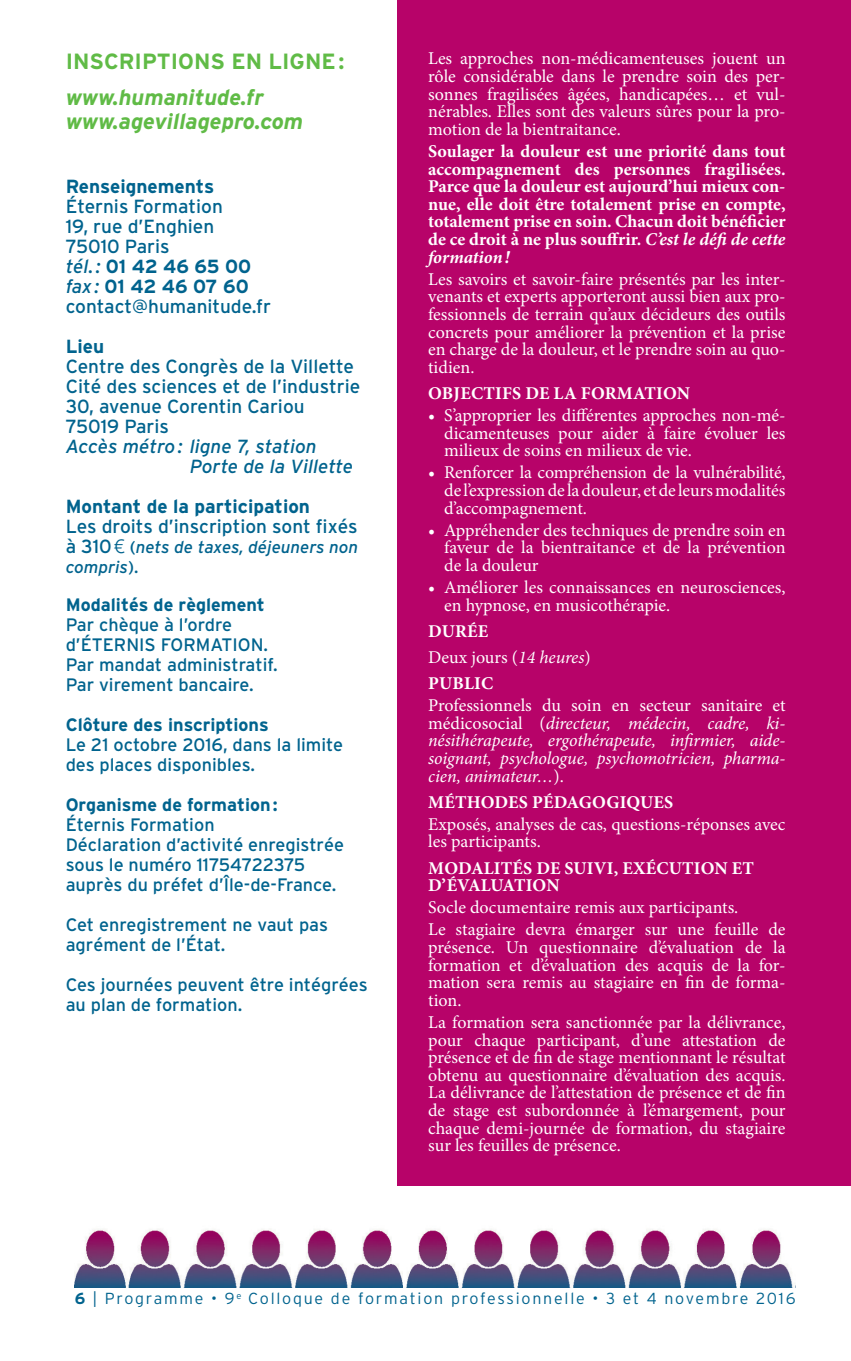
<style>
.page{position:relative;width:851px;height:1361px;background:#fff}
.page>*{position:absolute;margin:0;border:0;box-sizing:border-box;transform-origin:0 0}
.t1{font:italic 700 22px/24px "Interstate";color:#60bb46}
.t2{font:700 22px "Interstate";color:#60bb46}
.t3{font:19px/20px "Interstate";color:#00638e}
.t4{font:700 19px "Interstate";color:#00638e}
.t5{font:italic 19px/20px "Interstate";color:#00638e}
.t6{font:18px/17.6px "Minion Pro";color:#fff;text-align:justify}
.t7{font:700 18px/17.6px "Minion Pro";letter-spacing:.005em;color:#fff}
.t8{font:18px/20px "Interstate";color:#00638e}
.t9{font:italic 18px/17.6px "Minion Pro";letter-spacing:-.005em;color:#fff;text-align:justify}
.t10{font:700 18px "Interstate";color:#00638e}
.t11{font:italic 17px/20px "Interstate";color:#00638e}
.t12{font:300 16px "Interstate";letter-spacing:.11em;color:#00638e}
.s1{font-style:italic}
.s2{font-weight:700}
.s3{font-style:normal;font-size:19px}
.s4{font-family:"Avenir";font-style:normal;font-size:19px}
.s5{font-style:normal}
.s6{font-weight:400}
.s7{font-weight:400;font-style:italic}
</style>
<div class="page">
<img style="left:75px;top:1229px;width:719px;height:58px">
<div style="left:397px;top:0;width:453px;height:1185px;background:#b70369"></div>
<p class="t2" style="left:66px;top:53px;width:280px">INSCRIPTIONS EN LIGNE :</p>
<p class="t1" style="left:66px;top:87px;width:239px">www.humanitude.fr www.agevillagepro.com</p>
<p class="t4" style="left:66px;top:179px;width:150px">Renseignements</p>
<p class="t3" style="left:66px;top:198px;width:207px">Éternis Formation<br>19, rue d’Enghien<br>75010 Paris<br><span class="s1">tél. :</span> <span class="s2">01 42 46 65 00 </span><span class="s1">fax :</span> <span class="s2">01 42 46 07 60 </span>contact@humanitude.fr</p>
<p class="t4" style="left:66px;top:339px;width:40px">Lieu</p>
<p class="t3" style="left:66px;top:358px;width:296px">Centre des Congrès de la Villette<br>Cité des sciences et de l’industrie<br>30, avenue Corentin Cariou<br>75019 Paris</p>
<p class="t5" style="left:190px;top:437px;width:165px;text-indent:-124px">Accès métro : ligne 7, station<br>Porte de la Villette</p>
<p class="t4" style="left:66px;top:499px;width:246px">Montant de la participation</p>
<p class="t3" style="left:66px;top:518px;width:293px">Les droits d’inscription sont fixés</p>
<p class="t11" style="left:66px;top:537px;width:294px"><span class="s3">à 310</span><span class="s4">€</span> <span class="s5">(</span>nets de taxes, déjeuners non compris<span class="s5">).</span></p>
<p class="t10" style="left:66px;top:598px;width:201px">Modalités de règlement</p>
<p class="t8" style="left:66px;top:616px;width:213px">Par chèque à l’ordre d’ÉTERNIS FORMATION.<br>Par mandat administratif.<br>Par virement bancaire.</p>
<p class="t10" style="left:66px;top:718px;width:204px">Clôture des inscriptions</p>
<p class="t8" style="left:66px;top:736px;width:279px">Le 21 octobre 2016, dans la limite des places disponibles.</p>
<p class="t10" style="left:66px;top:798px;width:214px">Organisme de formation :</p>
<p class="t8" style="left:66px;top:816px;width:280px">Éternis Formation<br>Déclaration d’activité enregistrée sous le numéro 11754722375 auprès du préfet d’Île-de-France.</p>
<p class="t8" style="left:66px;top:916px;width:264px">Cet enregistrement ne vaut pas agrément de l’État.</p>
<p class="t8" style="left:66px;top:976px;width:303px">Ces journées peuvent être intégrées au plan de formation.</p>
<p class="t6" style="left:428px;top:51px;width:359px">Les approches non-médicamenteuses jouent un rôle considérable dans le prendre soin des per&shy;sonnes fragilisées âgées, handicapées… et vul&shy;nérables. Elles sont des valeurs sûres pour la pro&shy;motion de la bientraitance.</p>
<p class="t7" style="left:428px;top:144px;width:359px;text-align:justify">Soulager la douleur est une priorité dans tout accompagnement des personnes fragilisées.<br>Parce que la douleur est aujourd’hui mieux con&shy;nue, elle doit être totalement prise en compte, totalement prise en soin. Chacun doit bénéficier de ce droit à ne plus souffrir. <span class="s1">C’est le défi de cette formation !</span></p>
<p class="t6" style="left:428px;top:272px;width:359px">Les savoirs et savoir-faire présentés par les inter&shy;venants et experts apporteront aussi bien aux pro&shy;fessionnels de terrain qu’aux décideurs des outils concrets pour améliorer la prévention et la prise en charge de la douleur, et le prendre soin au quo&shy;tidien.</p>
<p class="t7" style="left:428px;top:386px;width:263px">OBJECTIFS DE LA FORMATION</p>
<p class="t6" style="left:444px;top:408px;width:343px;text-indent:-16px">• S’approprier les différentes approches non-mé&shy;dicamenteuses pour aider à faire évoluer les milieux de soins en milieux de vie.</p>
<p class="t6" style="left:444px;top:465px;width:343px;text-indent:-16px">• Renforcer la compréhension de la vulnérabilité, de l’expression de la douleur, et de leurs modalités d’accompagnement.</p>
<p class="t6" style="left:444px;top:523px;width:343px;text-indent:-16px">• Appréhender des techniques de prendre soin en faveur de la bientraitance et de la prévention de la douleur</p>
<p class="t6" style="left:444px;top:580px;width:343px;text-indent:-16px">• Améliorer les connaissances en neurosciences, en hypnose, en musicothérapie.</p>
<p class="t7" style="left:428px;top:619px;width:164px;line-height:26.2px">DURÉE<br><span class="s6">Deux jours (</span><span class="s7">14 heures</span><span class="s6">)<br></span>PUBLIC</p>
<p class="t9" style="left:428px;top:698px;width:359px"><span class="s5">Professionnels du soin en secteur sanitaire et médicosocial (</span>directeur, médecin, cadre, ki&shy;nésithérapeute, ergothérapeute, infirmier, aide&shy;soignant, psychologue, psychomotricien, pharma&shy;cien, animateur…<span class="s5">).</span></p>
<p class="t7" style="left:428px;top:794px;width:246px">MÉTHODES PÉDAGOGIQUES</p>
<p class="t6" style="left:428px;top:817px;width:359px">Exposés, analyses de cas, questions-réponses avec les participants.</p>
<p class="t7" style="left:428px;top:860px;width:327px">MODALITÉS DE SUIVI, EXÉCUTION ET<br>D’ÉVALUATION</p>
<p class="t6" style="left:428px;top:898px;width:359px;line-height:22.2px">Socle documentaire remis aux participants.<br>Le stagiaire devra émarger sur une feuille de</p>
<p class="t6" style="left:428px;top:940px;width:359px">présence. Un questionnaire d’évaluation de la formation et d’évaluation des acquis de la for&shy;mation sera remis au stagiaire en fin de forma&shy;tion.</p>
<p class="t6" style="left:428px;top:1015px;width:359px">La formation sera sanctionnée par la délivrance, pour chaque participant, d’une attestation de présence et de fin de stage mentionnant le résultat obtenu au questionnaire d’évaluation des acquis.<br>La délivrance de l’attestation de présence et de fin de stage est subordonnée à l’émargement, pour chaque demi-journée de formation, du stagiaire sur les feuilles de présence.</p>
<p class="t12" style="left:75px;top:1289px;width:722px"><span class="s2">6</span> | Programme • 9<sup>e</sup> Colloque de formation professionnelle • 3 et 4 novembre 2016</p>
</div>
